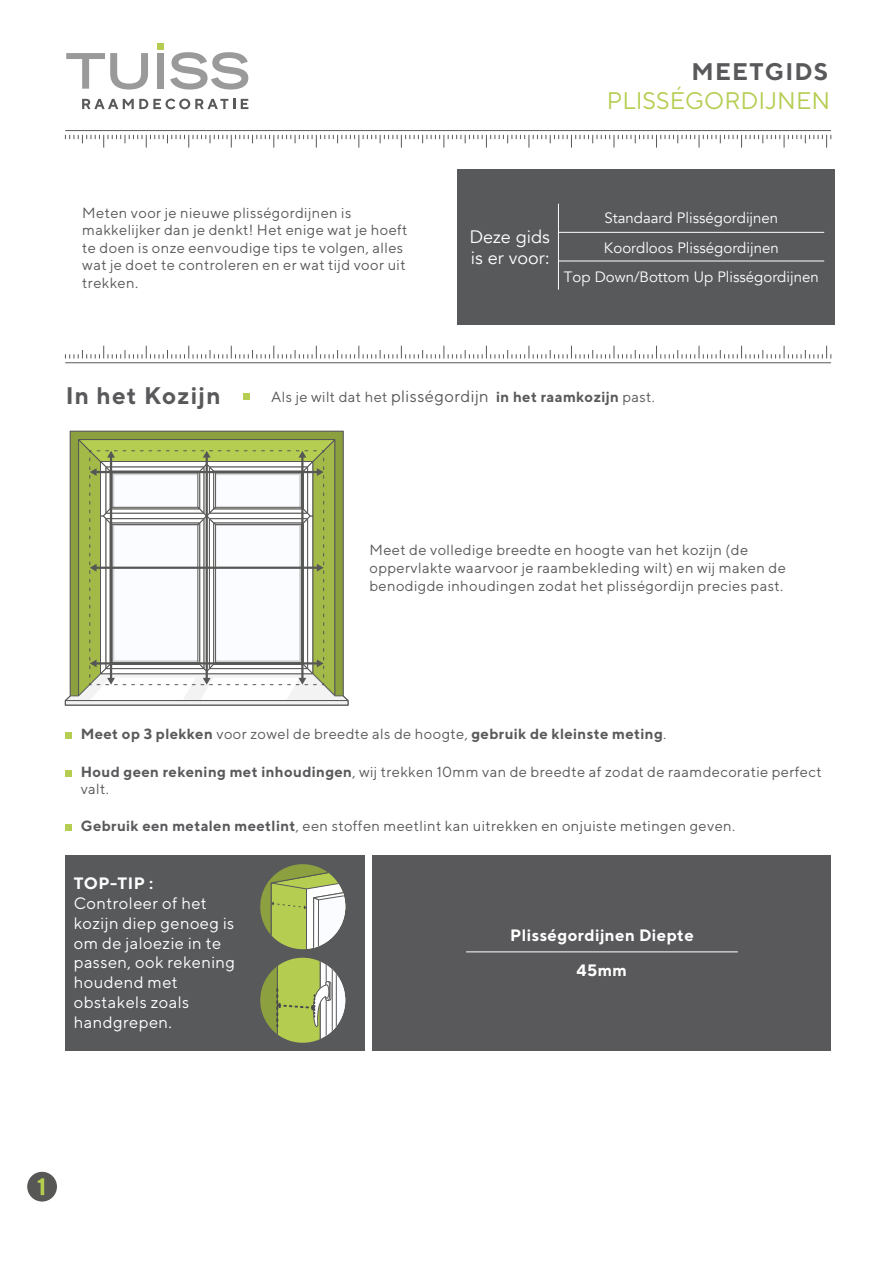
<style>
.page{position:relative;width:893px;height:1263px;background:#fff}
.page>*{position:absolute;margin:0;border:0;box-sizing:border-box;transform-origin:0 0}
.t1{font:700 24px "TT Norms";letter-spacing:.05em;color:#59595c}
.t2{font:24px "TT Norms";color:#b5ce52}
.t3{font:18px/21.6px "Avenir";color:#fff}
.t4{font:16.5px/19.8px "TT Norms";letter-spacing:.025em;color:#fff}
.t5{font:700 16.5px/35.1px "TT Norms";letter-spacing:.025em;color:#fff;text-align:center}
.t6{font:15px "Avenir";color:#fff}
.t7{font:14.7px/17.7px "TT Norms";letter-spacing:.025em;color:#59595c}
.t8{font:700 14.7px "TT Norms";letter-spacing:.025em;color:#59595c}
.s1{font-size:16.5px;color:#58595b}
.s2{font-weight:700}
.s3{font-weight:400}
</style>
<div class="page">
<hr style="left:65px;top:362px;width:766px;height:1px;background:#59595c">
<div style="left:243px;top:393px;width:7px;height:7px;background:#b5ce52"></div>
<div style="left:65px;top:732px;width:7px;height:7px;background:#b5ce52"></div>
<div style="left:65px;top:769px;width:7px;height:7px;background:#b5ce52"></div>
<div style="left:65px;top:824px;width:7px;height:7px;background:#b5ce52"></div>
<div style="left:157px;top:43px;width:7px;height:7px;background:#b4cd50"></div>
<svg style="left:66px;top:53px;width:82px;height:37px"></svg>
<div style="left:157px;top:53px;width:7px;height:36px;background:#9a9a9a"></div>
<svg style="left:170px;top:52px;width:78px;height:38px"></svg>
<svg style="left:82px;top:99px;width:153px;height:10px"></svg>
<svg style="left:241px;top:99px;width:7px;height:10px"></svg>
<hr style="left:65px;top:130px;width:766px;height:1px;background:#58595b">
<svg style="left:65px;top:135px;width:766px;height:13px"></svg>
<svg style="left:65px;top:346px;width:766px;height:12px"></svg>
<div style="left:458px;top:169px;width:377px;height:155px;background:#58595b"></div>
<hr style="left:558px;top:261px;width:266px;height:1px;background:#fff">
<hr style="left:558px;top:232px;width:266px;height:1px;background:#fff">
<hr style="left:558px;top:204px;width:1px;height:86px;background:#fff">
<div style="left:27px;top:1172px;width:30px;height:29px;background:#575756;border-radius:50%"></div>
<svg style="left:38px;top:1178px;width:6px;height:17px"></svg>
<svg style="left:64px;top:430px;width:285px;height:276px"></svg>
<div style="left:373px;top:856px;width:458px;height:195px;background:#59595c"></div>
<hr style="left:466px;top:951px;width:272px;height:1px;background:#fff">
<div style="left:65px;top:856px;width:299px;height:195px;background:#58595b"></div>
<svg style="left:260px;top:864px;width:85px;height:85px"></svg>
<svg style="left:260px;top:958px;width:85px;height:85px"></svg>
<p class="t7" style="left:82px;top:203px;width:327px">Meten voor je nieuwe plisségordijnen is makkelijker dan je denkt! Het enige wat je hoeft te doen is onze eenvoudige tips te volgen, alles wat je doet te controleren en er wat tijd voor uit trekken.</p>
<h1 class="t1" style="left:691px;top:56px;width:138px">MEETGIDS</h1>
<h1 class="t2" style="left:607px;top:85px;width:225px">PLISSÉGORDIJNEN</h1>
<p class="t3" style="left:470px;top:226px;width:82px">Deze gids is er voor:</p>
<p class="t6" style="left:604px;top:209px;width:175px">Standaard Plisségordijnen</p>
<p class="t6" style="left:604px;top:239px;width:176px">Koordloos Plisségordijnen</p>
<p class="t6" style="left:564px;top:268px;width:256px">Top Down/Bottom Up Plisségordijnen</p>
<h1 class="t1" style="left:66px;top:381px;width:156px">In het Kozijn</h1>
<p class="t7" style="left:271px;top:387px;width:385px">Als je wilt dat het <span class="s1">plisségordijn</span> <span class="s2">in het raamkozijn</span> past.</p>
<p class="t7" style="left:369px;top:541px;width:418px">Meet de volledige breedte en hoogte van het kozijn (de oppervlakte waarvoor je raambekleding wilt) en wij maken de benodigde inhoudingen zodat het plisségordijn precies past.</p>
<p class="t8" style="left:81px;top:725px;width:587px">Meet op 3 plekken <span class="s3">voor zowel de breedte als de hoogte,</span> gebruik de kleinste meting<span class="s3">.</span></p>
<p class="t7" style="left:81px;top:762px;width:742px"><span class="s2">Houd geen rekening met inhoudingen</span>, wij trekken 10mm van de breedte af zodat de raamdecoratie perfect valt.</p>
<p class="t7" style="left:81px;top:817px;width:656px"><span class="s2">Gebruik een metalen meetlint</span>, een stoffen meetlint kan uitrekken en onjuiste metingen geven.</p>
<p class="t5" style="left:74px;top:865px;width:81px">TOP-TIP :</p>
<p class="t4" style="left:74px;top:893px;width:163px">Controleer of het kozijn diep genoeg is om de jaloezie in te passen, ook rekening houdend met obstakels zoals handgrepen.</p>
<p class="t5" style="left:510px;top:917px;width:185px">Plisségordijnen Diepte<br>45mm</p>
</div>
